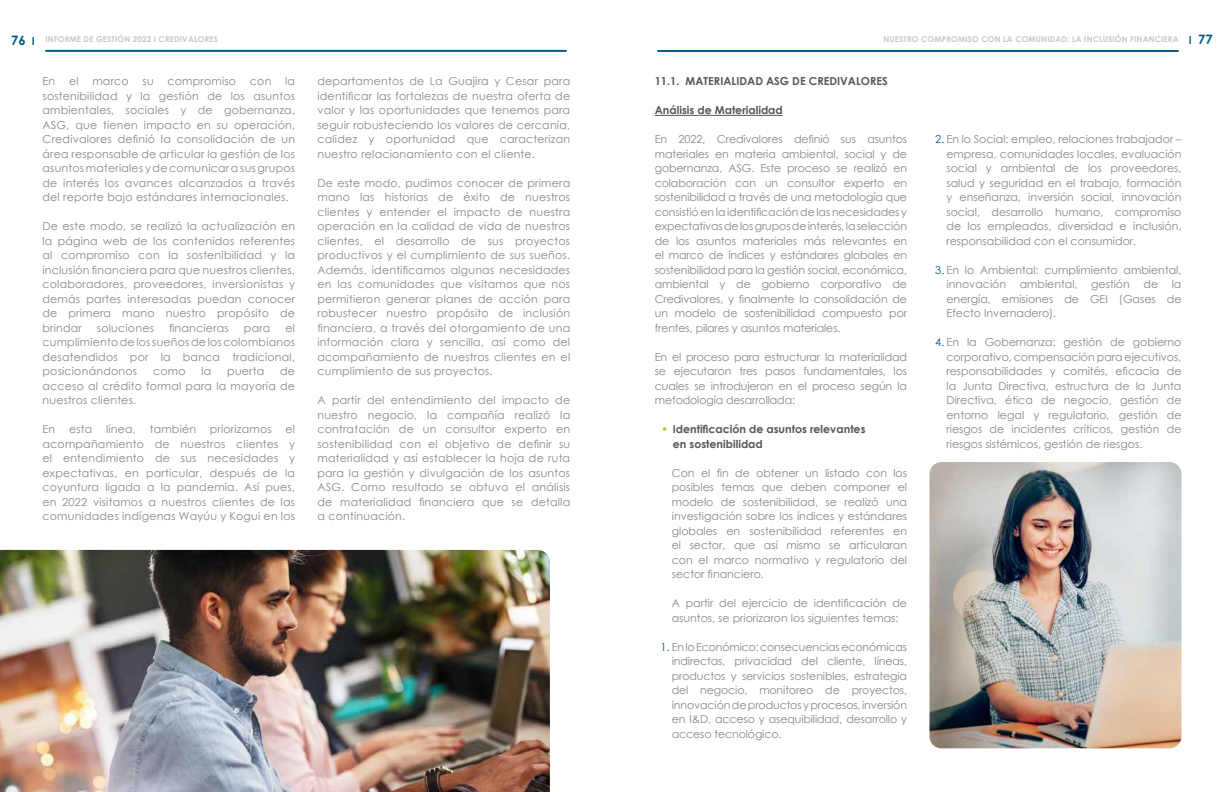
<style>
.page{position:relative;width:1224px;height:792px;background:#fff}
.page>*{position:absolute;margin:0;border:0;box-sizing:border-box;transform-origin:0 0}
.t1{font:11px/14.5px "Century Gothic";letter-spacing:.02em;color:#878787;text-align:justify}
.t2{font:700 11px/14.5px "Century Gothic";color:#575756}
.t3{font:11px/14.5px "Century Gothic";color:#878787}
.t4{font:700 8px "Century Gothic";letter-spacing:.02em;color:#c6c6c6}
.s1{font-size:13px;color:#005d89}
.s2{font-size:11px;color:#005d89}
.s3{color:#afc605}
.s4{color:#005d89}
</style>
<div class="page">
<hr style="left:657px;top:50px;width:522px;height:2px;background:#005d89">
<hr style="left:45px;top:50px;width:522px;height:2px;background:#005d89">
<hr style="left:655px;top:115px;width:128px;height:1px;background:#575756">
<img style="left:929px;top:462px;width:252px;height:286px">
<img style="left:0;top:550px;width:550px;height:242px">
<p class="t4" style="left:11px;top:33px;width:208px"><span class="s1">76</span> <span class="s2">I</span> INFORME DE GESTIÓN 2022 I CREDIVALORES</p>
<p class="t4" style="left:884px;top:33px;width:331px">NUESTRO COMPROMISO CON LA COMUNIDAD: LA INCLUSIÓN FINANCIERA <span class="s2">I</span> <span class="s1">77</span></p>
<p class="t1" style="left:43px;top:74px;width:14px">En</p>
<p class="t1" style="left:69px;top:74px;width:11px">el</p>
<p class="t1" style="left:92px;top:74px;width:38px">marco</p>
<p class="t1" style="left:143px;top:74px;width:13px">su</p>
<p class="t1" style="left:168px;top:74px;width:70px">compromiso</p>
<p class="t1" style="left:250px;top:74px;width:23px">con</p>
<p class="t1" style="left:317px;top:74px;width:254px">departamentos de La Guajira y Cesar para identificar las fortalezas de nuestra oferta de valor y las oportunidades que tenemos para seguir robusteciendo los valores de cercanía, calidez y oportunidad que caracterizan nuestro relacionamiento con el cliente.</p>
<p class="t1" style="left:317px;top:175px;width:254px">De este modo, pudimos conocer de primera mano las historias de éxito de nuestros clientes y entender el impacto de nuestra operación en la calidad de vida de nuestros clientes, el desarrollo de sus proyectos productivos y el cumplimiento de sus sueños.<br>Además, identificamos algunas necesidades en las comunidades que visitamos que nos permitieron generar planes de acción para robustecer nuestro propósito de inclusión financiera, a través del otorgamiento de una información clara y sencilla, así como del acompañamiento de nuestros clientes en el cumplimiento de sus proyectos.</p>
<p class="t1" style="left:317px;top:393px;width:254px">A partir del entendimiento del impacto de nuestro negocio, la compañía realizó la contratación de un consultor experto en sostenibilidad con el objetivo de definir su materialidad y así establecer la hoja de ruta para la gestión y divulgación de los asuntos ASG. Como resultado se obtuvo el análisis de materialidad financiera que se detalla a continuación.</p>
<p class="t2" style="left:655px;top:74px;width:235px">11.1. MATERIALIDAD ASG DE CREDIVALORES</p>
<p class="t2" style="left:655px;top:103px;width:130px">Análisis de Materialidad</p>
<p class="t1" style="left:655px;top:132px;width:254px">En 2022, Credivalores definió sus asuntos materiales en materia ambiental, social y de gobernanza, ASG. Este proceso se realizó en colaboración con un consultor experto en sostenibilidad a través de una metodología que consistió en la identificación de las necesidades y expectativas de los grupos de interés, la selección de los asuntos materiales más relevantes en el marco de índices y estándares globales en sostenibilidad para la gestión social, económica, ambiental y de gobierno corporativo de Credivalores, y finalmente la consolidación de un modelo de sostenibilidad compuesto por frentes, pilares y asuntos materiales.</p>
<p class="t1" style="left:655px;top:349px;width:254px">En el proceso para estructurar la materialidad se ejecutaron tres pasos fundamentales, los cuales se introdujeron en el proceso según la metodología desarrollada:</p>
<p class="t2" style="left:673px;top:422px;width:194px;text-indent:-11px"><span class="s3">•</span> Identificación de asuntos relevantes en sostenibilidad</p>
<p class="t1" style="left:672px;top:465px;width:237px">Con el fin de obtener un listado con los posibles temas que deben componer el modelo de sostenibilidad, se realizó una investigación sobre los índices y estándares globales en sostenibilidad referentes en el sector, que así mismo se articularan con el marco normativo y regulatorio del sector financiero.</p>
<p class="t3" style="left:672px;top:596px;width:237px">A partir del ejercicio de identificación de asuntos, se priorizaron los siguientes temas:</p>
<p class="t1" style="left:672px;top:639px;width:237px;text-indent:-11px"><span class="s4">1.</span> En lo Económico: consecuencias económicas indirectas, privacidad del cliente, líneas, productos y servicios sostenibles, estrategia del negocio, monitoreo de proyectos, innovación de productos y procesos, inversión en I&amp;D, acceso y asequibilidad, desarrollo y acceso tecnológico.</p>
<p class="t1" style="left:43px;top:74px;width:254px;text-indent:243px">la sostenibilidad y la gestión de los asuntos ambientales, sociales y de gobernanza, ASG, que tienen impacto en su operación, Credivalores definió la consolidación de un área responsable de articular la gestión de los asuntos materiales y de comunicar a sus grupos de interés los avances alcanzados a través del reporte bajo estándares internacionales.</p>
<p class="t1" style="left:43px;top:219px;width:254px">De este modo, se realizó la actualización en la página web de los contenidos referentes al compromiso con la sostenibilidad y la inclusión financiera para que nuestros clientes, colaboradores, proveedores, inversionistas y demás partes interesadas puedan conocer de primera mano nuestro propósito de brindar</p>
<p class="t1" style="left:947px;top:132px;width:237px;text-indent:-11px"><span class="s4">2.</span> En lo Social: empleo, relaciones trabajador – empresa, comunidades locales, evaluación social y ambiental de los proveedores, salud y seguridad en el trabajo, formación y enseñanza, inversión social, innovación social, desarrollo humano, compromiso de los empleados, diversidad e inclusión, responsabilidad con el consumidor.</p>
<p class="t1" style="left:947px;top:262px;width:236px;text-indent:-11px"><span class="s4">3.</span> En lo Ambiental: cumplimiento ambiental, innovación ambiental, gestión de la energía, emisiones de GEI (Gases de Efecto Invernadero).</p>
<p class="t1" style="left:947px;top:335px;width:237px;text-indent:-11px"><span class="s4">4.</span> En la Gobernanza: gestión de gobierno corporativo, compensación para ejecutivos, responsabilidades y comités, eficacia de la Junta Directiva, estructura de la Junta Directiva, ética de negocio, gestión de entorno legal y regulatorio, gestión de riesgos de incidentes críticos, gestión de riesgos sistémicos, gestión de riesgos.</p>
<p class="t1" style="left:97px;top:320px;width:58px">soluciones</p>
<p class="t1" style="left:169px;top:320px;width:61px">financieras</p>
<p class="t1" style="left:244px;top:320px;width:28px">para</p>
<p class="t1" style="left:43px;top:320px;width:254px;text-indent:243px">el cumplimiento de los sueños de los colombianos desatendidos por la banca tradicional, posicionándonos</p>
<p class="t1" style="left:43px;top:364px;width:254px;text-indent:238px">de acceso al crédito formal para la mayoría de nuestros clientes.</p>
<p class="t1" style="left:43px;top:422px;width:254px">En esta línea, también priorizamos el acompañamiento de nuestros clientes y el entendimiento de sus necesidades y expectativas, en particular, después de la coyuntura ligada a la pandemia. Así pues, en 2022 visitamos a nuestros clientes de las comunidades indígenas Wayúu y Kogui en los</p>
<p class="t1" style="left:153px;top:364px;width:34px">como</p>
<p class="t1" style="left:201px;top:364px;width:11px">la</p>
<p class="t1" style="left:227px;top:364px;width:38px">puerta</p>
</div>
